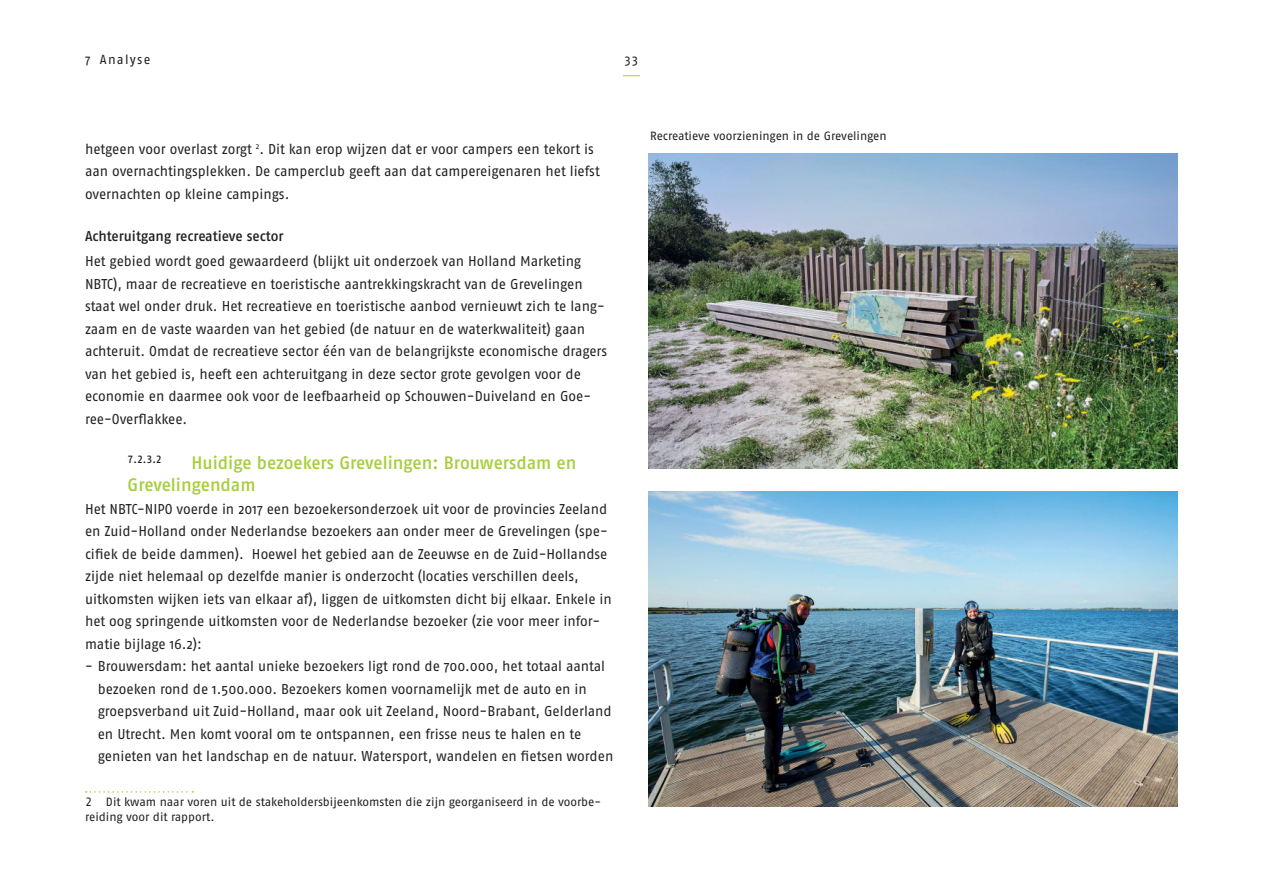
<style>
.page{position:relative;width:1263px;height:893px;background:#fff}
.page>*{position:absolute;margin:0;border:0;box-sizing:border-box;transform-origin:0 0}
.t1{font:18px/22.5px "Fago No Med Tf";letter-spacing:-.005em;color:#a6ce39}
.t2{font:14.25px/22.5px "Fago No";letter-spacing:-.005em;color:#231f20}
.t3{font:13.05px "Fago No";letter-spacing:.1em;color:#231f20}
.t4{font:12px/14.4px "Fago No Regular Tf";color:#231f20}
.t5{font:12px "Fago No";letter-spacing:-.005em;color:#231f20}
.t6{font:10.5px "Fago No Med Tf";color:#231f20}
.s1{font-family:"Fago No Med"}
</style>
<div class="page">
<svg style="left:623px;top:75px;width:17px;height:1px"></svg>
<svg style="left:86px;top:791px;width:107px;height:2px"></svg>
<img style="left:648px;top:154px;width:530px;height:315px">
<img style="left:648px;top:491px;width:530px;height:315px">
<p class="t3" style="left:85px;top:52px;width:67px">7 Analyse</p>
<p class="t3" style="left:625px;top:52px;width:15px">33</p>
<p class="t2" style="left:85px;top:137px;width:516px">hetgeen voor overlast zorgt <sup>2</sup>. Dit kan erop wijzen dat er voor campers een tekort is aan overnachtingsplekken. De camperclub geeft aan dat campereigenaren het liefst overnachten op kleine campings.</p>
<p class="t2" style="left:85px;top:223px;width:498px;line-height:25.5px"><span class="s1">Achteruitgang recreatieve sector<br></span>Het gebied wordt goed gewaardeerd (blijkt uit onderzoek van Holland Marketing</p>
<p class="t2" style="left:85px;top:272px;width:524px">NBTC), maar de recreatieve en toeristische aantrekkingskracht van de Grevelingen staat wel onder druk. Het recreatieve en toeristische aanbod vernieuwt zich te lang&shy;zaam en de vaste waarden van het gebied (de natuur en de waterkwaliteit) gaan achteruit. Omdat de recreatieve sector één van de belangrijkste economische dragers van het gebied is, heeft een achteruitgang in deze sector grote gevolgen voor de economie en daarmee ook voor de leefbaarheid op Schouwen-Duiveland en Goe&shy;ree-Overflakkee.</p>
<p class="t6" style="left:128px;top:453px;width:36px">7.2.3.2</p>
<p class="t1" style="left:128px;top:451px;width:450px;text-indent:64px">Huidige bezoekers Grevelingen: Brouwersdam en<br>Grevelingendam</p>
<p class="t2" style="left:85px;top:497px;width:528px">Het NBTC-NIPO voerde in 2017 een bezoekersonderzoek uit voor de provincies Zeeland en Zuid-Holland onder Nederlandse bezoekers aan onder meer de Grevelingen (spe&shy;cifiek de beide dammen). Hoewel het gebied aan de Zeeuwse en de Zuid-Hollandse zijde niet helemaal op dezelfde manier is onderzocht (locaties verschillen deels, uitkomsten wijken iets van elkaar af), liggen de uitkomsten dicht bij elkaar. Enkele in het oog springende uitkomsten voor de Nederlandse bezoeker (zie voor meer infor&shy;matie bijlage 16.2):</p>
<p class="t2" style="left:98px;top:655px;width:517px;text-indent:-13px">- Brouwersdam: het aantal unieke bezoekers ligt rond de 700.000, het totaal aantal bezoeken rond de 1.500.000. Bezoekers komen voornamelijk met de auto en in groepsverband uit Zuid-Holland, maar ook uit Zeeland, Noord-Brabant, Gelderland en Utrecht. Men komt vooral om te ontspannen, een frisse neus te halen en te genieten van het landschap en de natuur. Watersport, wandelen en fietsen worden</p>
<p class="t4" style="left:85px;top:795px;width:518px">2 Dit kwam naar voren uit de stakeholdersbijeenkomsten die zijn georganiseerd in de voorbe&shy;reiding voor dit rapport.</p>
<p class="t5" style="left:650px;top:129px;width:238px">Recreatieve voorzieningen in de Grevelingen</p>
</div>
